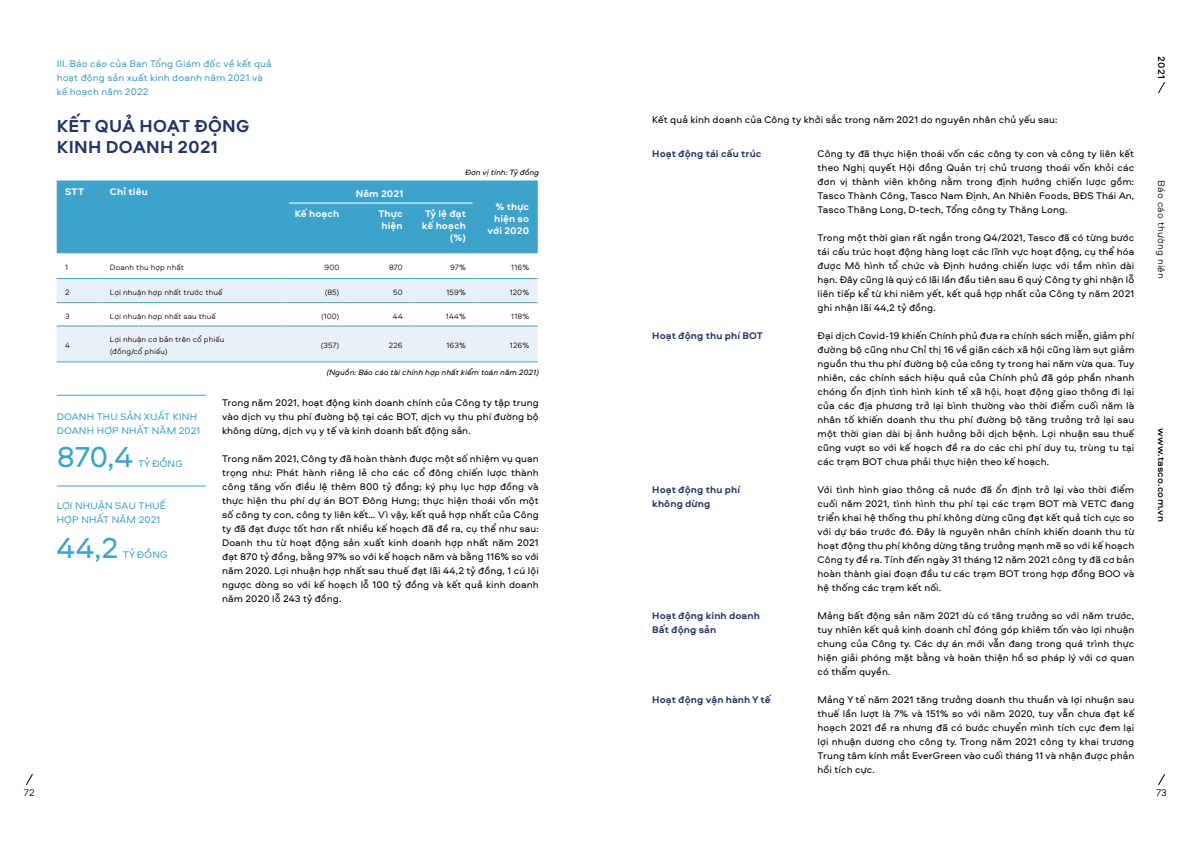
<style>
.page{position:relative;width:1191px;height:842px;background:#fff}
.page>*{position:absolute;margin:0;border:0;box-sizing:border-box;transform-origin:0 0}
.t1{font:30px "Tasco Aeroport";color:#3ea3cb}
.t2{font:700 18px/21px "Tasco Aeroport";letter-spacing:.015em;color:#213468}
.t3{font:10px/14px "Tasco Aeroport";letter-spacing:.01em;color:#000;text-align:justify}
.t4{font:10px/14px "Tasco Aeroport";letter-spacing:.01em;color:#3ea3cb}
.t5{font:700 10px/14px "Tasco Aeroport";letter-spacing:.01em;color:#213468}
.t6{font:700 10px/12px "Tasco Aeroport";letter-spacing:.01em;color:#fff;text-align:right}
.t7{font:500 10px "Tasco Aeroport";letter-spacing:.025em;color:#000}
.t8{font:300 10px "Tasco Aeroport";letter-spacing:.025em;color:#000}
.t9{font:300 8px/12px "Tasco Aeroport";letter-spacing:.01em;color:#000}
.t10{font:italic 8px "Tasco Aeroport";letter-spacing:.01em;color:#000}
</style>
<div class="page">
<svg style="left:1158px;top:82px;width:7px;height:12px"></svg>
<svg style="left:26px;top:774px;width:7px;height:12px"></svg>
<svg style="left:1158px;top:774px;width:7px;height:12px"></svg>
<div style="left:57px;top:180px;width:481px;height:73px;background:#3ea3cb"></div>
<svg style="left:57px;top:279px;width:481px;height:83px"></svg>
<hr style="left:57px;top:278px;width:44px;height:1px;background:#3ea3cb">
<hr style="left:101px;top:278px;width:184px;height:1px;background:#3ea3cb">
<hr style="left:285px;top:278px;width:63px;height:1px;background:#3ea3cb">
<hr style="left:348px;top:278px;width:63px;height:1px;background:#3ea3cb">
<hr style="left:411px;top:278px;width:63px;height:1px;background:#3ea3cb">
<hr style="left:474px;top:278px;width:64px;height:1px;background:#3ea3cb">
<hr style="left:57px;top:302px;width:44px;height:1px;background:#3ea3cb">
<hr style="left:101px;top:302px;width:184px;height:1px;background:#3ea3cb">
<hr style="left:285px;top:302px;width:63px;height:1px;background:#3ea3cb">
<hr style="left:348px;top:302px;width:63px;height:1px;background:#3ea3cb">
<hr style="left:411px;top:302px;width:63px;height:1px;background:#3ea3cb">
<hr style="left:474px;top:302px;width:64px;height:1px;background:#3ea3cb">
<hr style="left:57px;top:326px;width:44px;height:1px;background:#3ea3cb">
<hr style="left:101px;top:326px;width:184px;height:1px;background:#3ea3cb">
<hr style="left:285px;top:326px;width:63px;height:1px;background:#3ea3cb">
<hr style="left:348px;top:326px;width:63px;height:1px;background:#3ea3cb">
<hr style="left:411px;top:326px;width:63px;height:1px;background:#3ea3cb">
<hr style="left:474px;top:326px;width:64px;height:1px;background:#3ea3cb">
<hr style="left:57px;top:362px;width:44px;height:1px;background:#3ea3cb">
<hr style="left:101px;top:362px;width:184px;height:1px;background:#3ea3cb">
<hr style="left:285px;top:362px;width:63px;height:1px;background:#3ea3cb">
<hr style="left:348px;top:362px;width:63px;height:1px;background:#3ea3cb">
<hr style="left:411px;top:362px;width:63px;height:1px;background:#3ea3cb">
<hr style="left:474px;top:362px;width:64px;height:1px;background:#3ea3cb">
<hr style="left:57px;top:395px;width:149px;height:1px;background:#3ea3cb">
<hr style="left:57px;top:485px;width:149px;height:1px;background:#3ea3cb">
<hr style="left:289px;top:203px;width:183px;height:1px;background:#fff">
<p class="t4" style="left:57px;top:56px;width:216px">III. Báo cáo của Ban Tổng Giám đốc về kết quả hoạt động sản xuất kinh doanh năm 2021 và kế hoạch năm 2022</p>
<p class="t7" style="left:1169px;top:56px;width:24px;rotate:90deg">2021</p>
<h2 class="t2" style="left:57px;top:114px;width:194px">KẾT QUẢ HOẠT ĐỘNG<br>KINH DOANH 2021</h2>
<p class="t6" style="left:65px;top:185px;width:21px">STT</p>
<p class="t6" style="left:110px;top:185px;width:39px">Chỉ tiêu</p>
<p class="t6" style="left:356px;top:187px;width:49px">Năm 2021</p>
<p class="t10" style="left:465px;top:166px;width:75px">Đơn vị tính: Tỷ đồng</p>
<p class="t6" style="left:295px;top:207px;width:46px">Kế hoạch</p>
<p class="t6" style="left:378px;top:207px;width:26px;text-align:center">Thực hiện</p>
<p class="t6" style="left:422px;top:207px;width:46px">Tỷ lệ đạt kế hoạch (%)</p>
<p class="t6" style="left:487px;top:200px;width:43px">% thực hiện so với 2020</p>
<p class="t9" style="left:65px;top:260px;width:5px">1</p>
<p class="t9" style="left:110px;top:260px;width:76px">Doanh thu hợp nhất</p>
<p class="t9" style="left:325px;top:260px;width:16px">900</p>
<p class="t9" style="left:389px;top:260px;width:15px">870</p>
<p class="t9" style="left:450px;top:260px;width:17px">97%</p>
<p class="t9" style="left:511px;top:260px;width:19px">116%</p>
<p class="t9" style="left:65px;top:285px;width:6px">2</p>
<p class="t9" style="left:110px;top:285px;width:114px">Lợi nhuận hợp nhất trước thuế</p>
<p class="t9" style="left:325px;top:285px;width:16px">(85)</p>
<p class="t9" style="left:393px;top:285px;width:11px">50</p>
<p class="t9" style="left:446px;top:285px;width:21px">159%</p>
<p class="t9" style="left:510px;top:285px;width:21px">120%</p>
<p class="t9" style="left:65px;top:309px;width:6px">3</p>
<p class="t9" style="left:110px;top:309px;width:107px">Lợi nhuận hợp nhất sau thuế</p>
<p class="t9" style="left:321px;top:309px;width:20px">(100)</p>
<p class="t9" style="left:393px;top:309px;width:11px">44</p>
<p class="t9" style="left:446px;top:309px;width:22px">144%</p>
<p class="t9" style="left:511px;top:309px;width:19px">118%</p>
<p class="t9" style="left:65px;top:339px;width:6px">4</p>
<p class="t9" style="left:110px;top:333px;width:116px">Lợi nhuận cơ bản trên cổ phiếu (đồng/cổ phiếu)</p>
<p class="t9" style="left:321px;top:339px;width:20px">(357)</p>
<p class="t9" style="left:389px;top:339px;width:15px">226</p>
<p class="t9" style="left:446px;top:339px;width:21px">163%</p>
<p class="t9" style="left:510px;top:339px;width:21px">126%</p>
<p class="t4" style="left:57px;top:408px;width:145px">DOANH THU SẢN XUẤT KINH<br>DOANH HỢP NHẤT NĂM 2021</p>
<p class="t4" style="left:138px;top:456px;width:46px">TỶ ĐỒNG</p>
<h1 class="t1" style="left:57px;top:433px;width:78px">870,4</h1>
<p class="t4" style="left:57px;top:498px;width:111px">LỢI NHUẬN SAU THUẾ<br>HỢP NHẤT NĂM 2021</p>
<h1 class="t1" style="left:57px;top:523px;width:63px">44,2</h1>
<p class="t4" style="left:123px;top:546px;width:46px">TỶ ĐỒNG</p>
<p class="t10" style="left:326px;top:366px;width:214px">(Nguồn: Báo cáo tài chính hợp nhất kiểm toán năm 2021)</p>
<p class="t3" style="left:222px;top:394px;width:318px">Trong năm 2021, hoạt động kinh doanh chính của Công ty tập trung vào dịch vụ thu phí đường bộ tại các BOT, dịch vụ thu phí đường bộ không dừng, dịch vụ y tế và kinh doanh bất động sản.</p>
<p class="t3" style="left:222px;top:450px;width:318px">Trong năm 2021, Công ty đã hoàn thành được một số nhiệm vụ quan trọng như: Phát hành riêng lẻ cho các cổ đông chiến lược thành công tăng vốn điều lệ thêm 800 tỷ đồng; ký phụ lục hợp đồng và thực hiện thu phí dự án BOT Đông Hưng; thực hiện thoái vốn một số công ty con, công ty liên kết… Vì vậy, kết quả hợp nhất của Công ty đã đạt được tốt hơn rất nhiều kế hoạch đã đề ra, cụ thể như sau:<br>Doanh thu từ hoạt động sản xuất kinh doanh hợp nhất năm 2021 đạt 870 tỷ đồng, bằng 97% so với kế hoạch năm và bằng 116% so với năm 2020. Lợi nhuận hợp nhất sau thuế đạt lãi 44,2 tỷ đồng, 1 cú lội ngược dòng so với kế hoạch lỗ 100 tỷ đồng và kết quả kinh doanh năm 2020 lỗ 243 tỷ đồng.</p>
<p class="t3" style="left:652px;top:112px;width:406px">Kết quả kinh doanh của Công ty khởi sắc trong năm 2021 do nguyên nhân chủ yếu sau:</p>
<p class="t5" style="left:652px;top:146px;width:111px">Hoạt động tái cấu trúc</p>
<p class="t3" style="left:817px;top:146px;width:318px">Công ty đã thực hiện thoái vốn các công ty con và công ty liên kết theo Nghị quyết Hội đồng Quản trị chủ trương thoái vốn khỏi các đơn vị thành viên không nằm trong định hướng chiến lược gồm:<br>Tasco Thành Công, Tasco Nam Định, An Nhiên Foods, BĐS Thái An, Tasco Thăng Long, D-tech, Tổng công ty Thăng Long.</p>
<p class="t3" style="left:817px;top:230px;width:318px">Trong một thời gian rất ngắn trong Q4/2021, Tasco đã có từng bước tái cấu trúc hoạt động hàng loạt các lĩnh vực hoạt động, cụ thể hóa được Mô hình tổ chức và Định hướng chiến lược với tầm nhìn dài hạn. Đây cũng là quý có lãi lần đầu tiên sau 6 quý Công ty ghi nhận lỗ liên tiếp kể từ khi niêm yết, kết quả hợp nhất của Công ty năm 2021 ghi nhận lãi 44,2 tỷ đồng.</p>
<p class="t3" style="left:817px;top:328px;width:318px">Đại dịch Covid-19 khiến Chính phủ đưa ra chính sách miễn, giảm phí đường bộ cũng như Chỉ thị 16 về giãn cách xã hội cũng làm sụt giảm nguồn thu thu phí đường bộ của công ty trong hai năm vừa qua. Tuy nhiên, các chính sách hiệu quả của Chính phủ đã góp phần nhanh chóng ổn định tình hình kinh tế xã hội, hoạt động giao thông đi lại của các địa phương trở lại bình thường vào thời điểm cuối năm là nhân tố khiến doanh thu thu phí đường bộ tăng trưởng trở lại sau một thời gian dài bị ảnh hưởng bởi dịch bệnh. Lợi nhuận sau thuế cũng vượt so với kế hoạch đề ra do các chi phí duy tu, trùng tu tại các trạm BOT chưa phải thực hiện theo kế hoạch.</p>
<p class="t3" style="left:817px;top:482px;width:318px">Với tình hình giao thông cả nước đã ổn định trở lại vào thời điểm cuối năm 2021, tình hình thu phí tại các trạm BOT mà VETC đang triển khai hệ thống thu phí không dừng cũng đạt kết quả tích cực so với dự báo trước đó. Đây là nguyên nhân chính khiến doanh thu từ hoạt động thu phí không dừng tăng trưởng mạnh mẽ so với kế hoạch Công ty đề ra. Tính đến ngày 31 tháng 12 năm 2021 công ty đã cơ bản hoàn thành giai đoạn đầu tư các trạm BOT trong hợp đồng BOO và hệ thống các trạm kết nối.</p>
<p class="t3" style="left:817px;top:608px;width:318px">Mảng bất động sản năm 2021 dù có tăng trưởng so với năm trước, tuy nhiên kết quả kinh doanh chỉ đóng góp khiêm tốn vào lợi nhuận chung của Công ty. Các dự án mới vẫn đang trong quá trình thực hiện giải phóng mặt bằng và hoàn thiện hồ sơ pháp lý với cơ quan có thẩm quyền.</p>
<p class="t3" style="left:817px;top:692px;width:318px">Mảng Y tế năm 2021 tăng trưởng doanh thu thuần và lợi nhuận sau thuế lần lượt là 7% và 151% so với năm 2020, tuy vẫn chưa đạt kế hoạch 2021 đề ra nhưng đã có bước chuyển mình tích cực đem lại lợi nhuận dương cho công ty. Trong năm 2021 công ty khai trương Trung tâm kính mắt EverGreen vào cuối tháng 11 và nhận được phản hồi tích cực.</p>
<p class="t5" style="left:652px;top:328px;width:112px">Hoạt động thu phí BOT</p>
<p class="t5" style="left:652px;top:482px;width:89px">Hoạt động thu phí không dừng</p>
<p class="t5" style="left:652px;top:608px;width:109px">Hoạt động kinh doanh<br>Bất động sản</p>
<p class="t5" style="left:652px;top:692px;width:120px">Hoạt động vận hành Y tế</p>
<p class="t8" style="left:1169px;top:180px;width:100px;rotate:90deg">Báo cáo thường niên</p>
<p class="t7" style="left:1169px;top:428px;width:95px;rotate:90deg">www.tasco.com.vn</p>
<p class="t8" style="left:24px;top:785px;width:12px">72</p>
<p class="t8" style="left:1156px;top:785px;width:12px">73</p>
</div>
